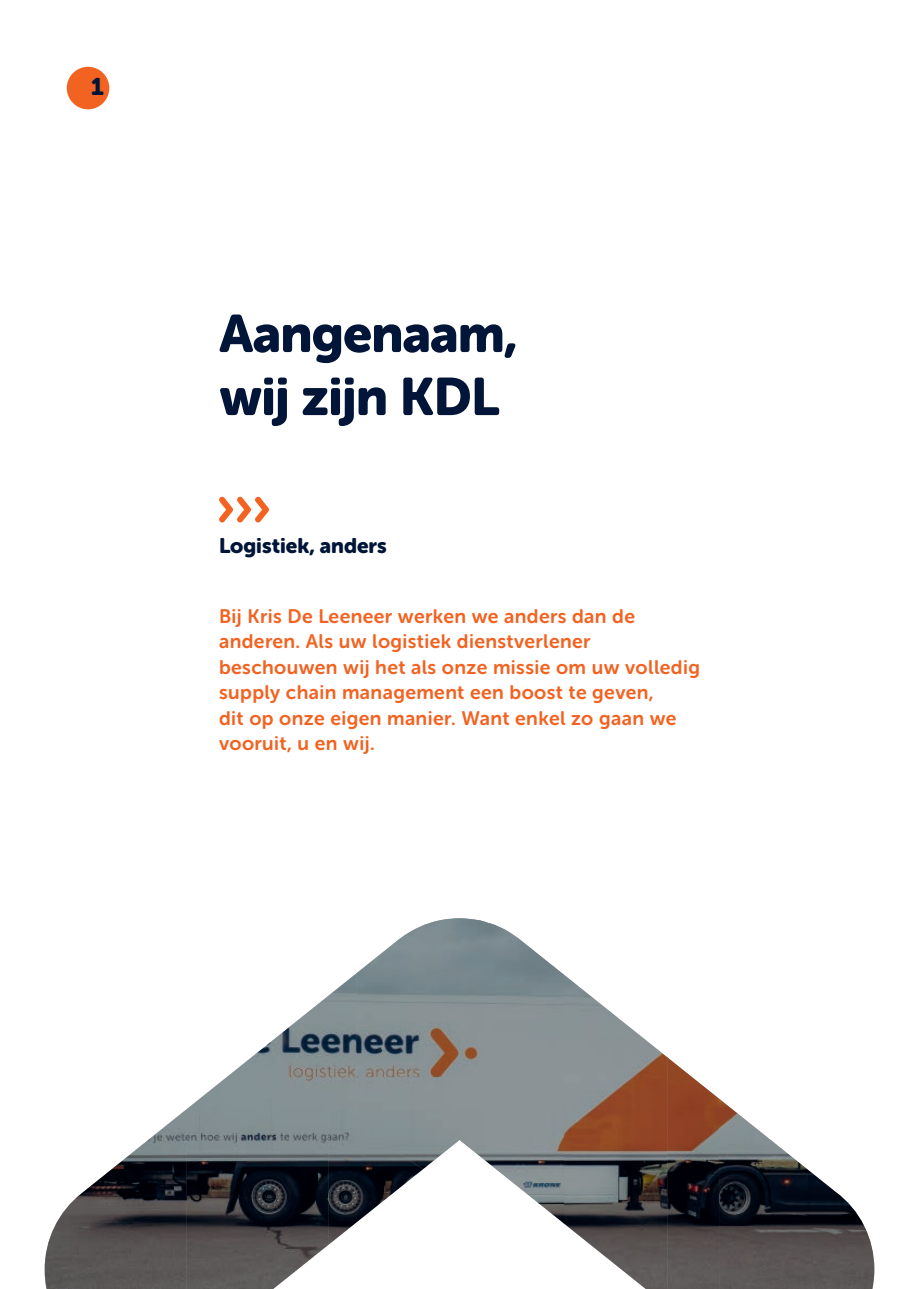
<style>
.page{position:relative;width:919px;height:1289px;background:#fff}
.page>*{position:absolute;margin:0;border:0;box-sizing:border-box;transform-origin:0 0}
.t1{font:52.5px/63px "Museo Sans Rounded 900";letter-spacing:-.015em;color:#001537}
.t2{font:24px "Museo Sans Rounded 900";color:#001537}
.t3{font:21px "Museo Sans Rounded 900";color:#001537}
.t4{font:19.5px/25.5px "Museo Sans Rounded 700";letter-spacing:.02em;color:#f26221}
</style>
<div class="page">
<svg style="left:219px;top:497px;width:50px;height:25px"></svg>
<div style="left:67px;top:67px;width:42px;height:42px;background:#f26221;border-radius:50%"></div>
<img style="left:357px;top:918px;width:206px;height:251px">
<img style="left:254px;top:973px;width:103px;height:133px">
<img style="left:563px;top:974px;width:104px;height:314px">
<img style="left:667px;top:1057px;width:52px;height:231px">
<img style="left:719px;top:1098px;width:52px;height:190px">
<img style="left:770px;top:1140px;width:104px;height:148px">
<img style="left:496px;top:1056px;width:169px;height:113px">
<img style="left:459px;top:1139px;width:186px;height:149px">
<img style="left:187px;top:1056px;width:141px;height:232px">
<img style="left:92px;top:1109px;width:95px;height:179px">
<img style="left:328px;top:1106px;width:95px;height:136px">
<img style="left:45px;top:1185px;width:47px;height:103px">
<img style="left:253px;top:1055px;width:80px;height:54px">
<img style="left:333px;top:1109px;width:80px;height:53px">
<svg style="left:413px;top:1162px;width:10px;height:7px"></svg>
<p class="t2" style="left:91px;top:73px;width:14px">1</p>
<h1 class="t1" style="left:219px;top:302px;width:300px">Aangenaam, wij zijn KDL</h1>
<p class="t3" style="left:219px;top:534px;width:169px">Logistiek, anders</p>
<p class="t4" style="left:219px;top:603px;width:482px">Bij Kris De Leeneer werken we anders dan de anderen. Als uw logistiek dienstverlener beschouwen wij het als onze missie om uw volledig supply chain management een boost te geven,<br>dit op onze eigen manier. Want enkel zo gaan we vooruit, u en wij.</p>
</div>
